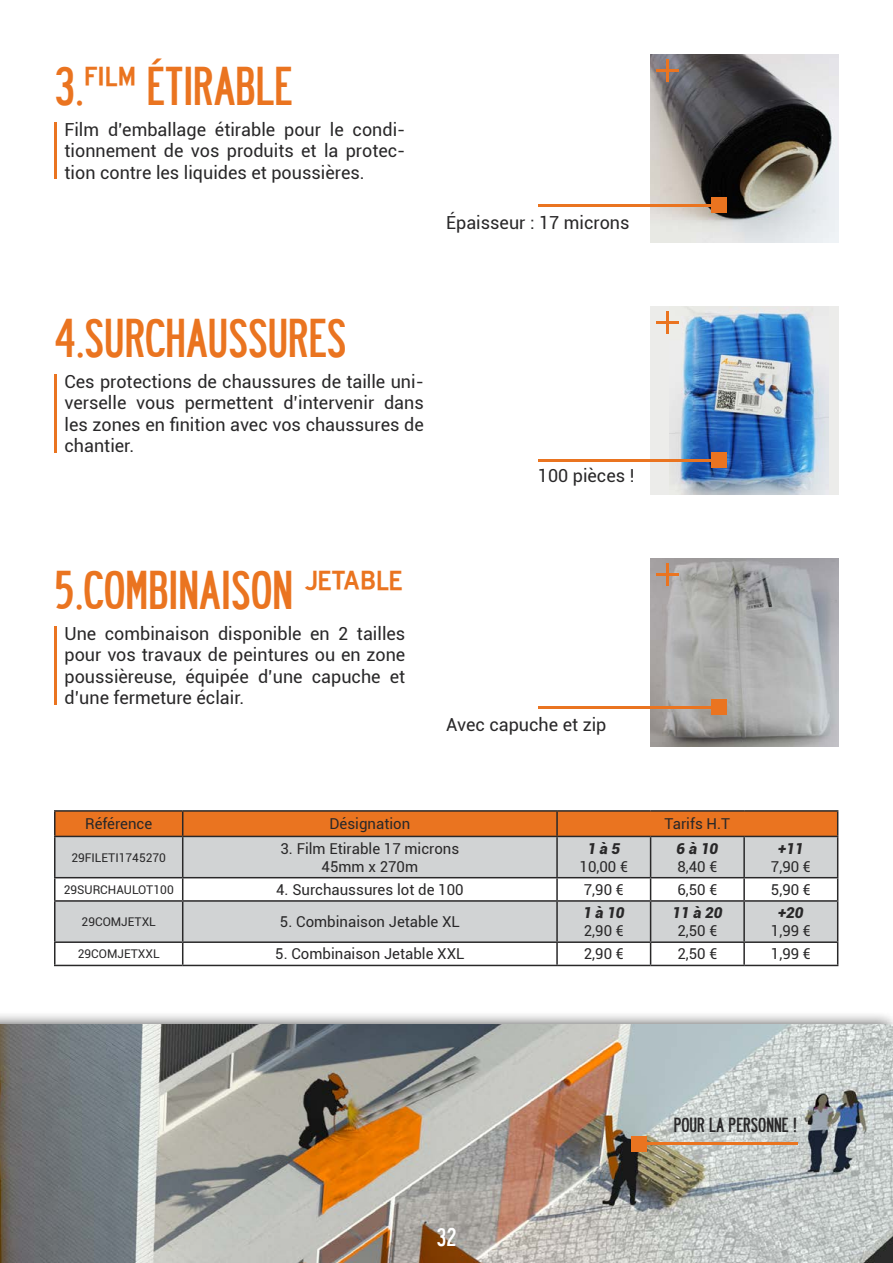
<style>
.page{position:relative;width:893px;height:1263px;background:#fff}
.page>*{position:absolute;margin:0;border:0;box-sizing:border-box;transform-origin:0 0}
.t1{font:48px "Roadway";color:#ea7420}
.t2{font:22.5px "Roadway";color:#fff}
.t3{font:18px/21.6px "Roboto";color:#292829;text-align:justify}
.t4{font:18px "Roadway";color:#292829}
.t5{font:15px/18px "Roboto";color:#292829;text-align:center}
.t6{font:italic 900 15px "Roboto";color:#292829}
.t7{font:12px "Roboto";color:#292829}
</style>
<div class="page">
<div style="left:56px;top:837px;width:781px;height:40px;background:#d1d3d4"></div>
<svg style="left:56px;top:878px;width:781px;height:87px"></svg>
<hr style="left:54px;top:836px;width:129px;height:1px;background:#292829">
<hr style="left:183px;top:836px;width:374px;height:1px;background:#292829">
<hr style="left:182px;top:837px;width:1px;height:40px;background:#292829">
<hr style="left:557px;top:836px;width:94px;height:1px;background:#292829">
<hr style="left:556px;top:837px;width:2px;height:40px;background:#292829">
<hr style="left:651px;top:836px;width:93px;height:1px;background:#292829">
<hr style="left:650px;top:837px;width:1px;height:40px;background:#292829">
<hr style="left:744px;top:836px;width:94px;height:1px;background:#292829">
<hr style="left:743px;top:837px;width:2px;height:40px;background:#292829">
<hr style="left:54px;top:877px;width:129px;height:1px;background:#292829">
<hr style="left:183px;top:877px;width:374px;height:1px;background:#292829">
<svg style="left:182px;top:878px;width:1px;height:22px"></svg>
<hr style="left:557px;top:877px;width:94px;height:1px;background:#292829">
<hr style="left:556px;top:878px;width:2px;height:22px;background:#292829">
<hr style="left:651px;top:877px;width:93px;height:1px;background:#292829">
<svg style="left:650px;top:878px;width:1px;height:22px"></svg>
<hr style="left:744px;top:877px;width:94px;height:1px;background:#292829">
<hr style="left:743px;top:878px;width:2px;height:22px;background:#292829">
<hr style="left:54px;top:900px;width:129px;height:2px;background:#292829">
<hr style="left:183px;top:900px;width:374px;height:2px;background:#292829">
<hr style="left:182px;top:902px;width:1px;height:39px;background:#292829">
<hr style="left:557px;top:900px;width:94px;height:2px;background:#292829">
<hr style="left:556px;top:902px;width:2px;height:39px;background:#292829">
<hr style="left:651px;top:900px;width:93px;height:2px;background:#292829">
<hr style="left:650px;top:902px;width:1px;height:39px;background:#292829">
<hr style="left:744px;top:900px;width:94px;height:2px;background:#292829">
<hr style="left:743px;top:902px;width:2px;height:39px;background:#292829">
<svg style="left:182px;top:943px;width:1px;height:22px"></svg>
<hr style="left:556px;top:943px;width:2px;height:22px;background:#292829">
<svg style="left:650px;top:943px;width:1px;height:22px"></svg>
<hr style="left:743px;top:943px;width:2px;height:22px;background:#292829">
<hr style="left:54px;top:810px;width:129px;height:2px;background:#292829">
<hr style="left:54px;top:812px;width:2px;height:24px;background:#292829">
<hr style="left:183px;top:810px;width:374px;height:2px;background:#292829">
<hr style="left:557px;top:810px;width:94px;height:2px;background:#292829">
<hr style="left:651px;top:810px;width:93px;height:2px;background:#292829">
<hr style="left:744px;top:810px;width:94px;height:2px;background:#292829">
<svg style="left:55px;top:811px;width:783px;height:25px;background:#e17020"></svg>
<hr style="left:54px;top:837px;width:2px;height:40px;background:#292829">
<hr style="left:837px;top:837px;width:1px;height:40px;background:#292829">
<hr style="left:54px;top:878px;width:2px;height:22px;background:#292829">
<svg style="left:837px;top:878px;width:1px;height:22px"></svg>
<hr style="left:54px;top:902px;width:2px;height:39px;background:#292829">
<hr style="left:837px;top:902px;width:1px;height:39px;background:#292829">
<hr style="left:54px;top:941px;width:129px;height:2px;background:#292829">
<hr style="left:54px;top:943px;width:2px;height:22px;background:#292829">
<hr style="left:183px;top:941px;width:374px;height:2px;background:#292829">
<hr style="left:557px;top:941px;width:94px;height:2px;background:#292829">
<hr style="left:651px;top:941px;width:93px;height:2px;background:#292829">
<hr style="left:744px;top:941px;width:94px;height:2px;background:#292829">
<svg style="left:837px;top:943px;width:1px;height:22px"></svg>
<hr style="left:54px;top:965px;width:129px;height:1px;background:#292829">
<hr style="left:183px;top:965px;width:374px;height:1px;background:#292829">
<hr style="left:557px;top:965px;width:94px;height:1px;background:#292829">
<hr style="left:651px;top:965px;width:93px;height:1px;background:#292829">
<hr style="left:744px;top:965px;width:94px;height:1px;background:#292829">
<div style="left:0;top:1011px;width:893px;height:252px;background:#000;opacity:.75"></div>
<img style="left:0;top:1025px;width:893px;height:238px">
<hr style="left:647px;top:1142px;width:150px;height:3px;background:#ea7420">
<div style="left:631px;top:1136px;width:16px;height:15px;background:#ea7420"></div>
<img style="left:650px;top:54px;width:189px;height:188px">
<hr style="left:657px;top:69px;width:22px;height:3px;background:#ea7420">
<hr style="left:666px;top:59px;width:3px;height:23px;background:#ea7420">
<hr style="left:54px;top:122px;width:3px;height:57px;background:#ea7420">
<hr style="left:538px;top:204px;width:173px;height:3px;background:#ea7420">
<div style="left:711px;top:198px;width:15px;height:15px;background:#ea7420"></div>
<div style="left:650px;top:306px;width:189px;height:188px;background:#ececea"></div>
<img style="left:669px;top:306px;width:160px;height:188px">
<hr style="left:657px;top:321px;width:22px;height:3px;background:#ea7420">
<hr style="left:666px;top:311px;width:3px;height:23px;background:#ea7420">
<hr style="left:54px;top:374px;width:3px;height:78px;background:#ea7420">
<hr style="left:538px;top:459px;width:173px;height:2px;background:#ea7420">
<div style="left:711px;top:452px;width:15px;height:16px;background:#ea7420"></div>
<img style="left:650px;top:558px;width:188px;height:188px">
<hr style="left:657px;top:573px;width:22px;height:3px;background:#ea7420">
<hr style="left:666px;top:563px;width:3px;height:23px;background:#ea7420">
<hr style="left:54px;top:626px;width:3px;height:78px;background:#ea7420">
<hr style="left:538px;top:706px;width:173px;height:3px;background:#ea7420">
<div style="left:711px;top:700px;width:15px;height:15px;background:#ea7420"></div>
<h1 class="t1" style="left:54px;top:54px;width:240px">3.film ÉTIRABLE</h1>
<p class="t3" style="left:64px;top:118px;width:342px">Film d’emballage étirable pour le condi&shy;tionnement de vos produits et la protec&shy;tion contre les liquides et poussières.</p>
<p class="t3" style="left:446px;top:211px;width:185px">Épaisseur : 17 microns</p>
<h1 class="t1" style="left:54px;top:306px;width:294px">4.SURCHAUSSURES</h1>
<p class="t3" style="left:64px;top:370px;width:361px">Ces protections de chaussures de taille uni&shy;verselle vous permettent d’intervenir dans les zones en finition avec vos chaussures de chantier.</p>
<p class="t3" style="left:538px;top:464px;width:98px">100 pièces !</p>
<h1 class="t1" style="left:54px;top:558px;width:350px">5.COMBINAISON jetable</h1>
<p class="t3" style="left:65px;top:622px;width:342px">Une combinaison disponible en 2 tailles pour vos travaux de peintures ou en zone poussièreuse, équipée d’une capuche et d’une fermeture éclair.</p>
<p class="t3" style="left:446px;top:713px;width:162px">Avec capuche et zip</p>
<p class="t5" style="left:85px;top:814px;width:69px">Référence</p>
<p class="t5" style="left:329px;top:814px;width:82px">Désignation</p>
<p class="t5" style="left:665px;top:814px;width:67px">Tarifs H.T</p>
<p class="t7" style="left:71px;top:849px;width:96px">29FILETI1745270</p>
<p class="t5" style="left:281px;top:839px;width:180px">3. Film Etirable 17 microns<br>45mm x 270m</p>
<p class="t6" style="left:587px;top:838px;width:34px">1 à 5</p>
<p class="t6" style="left:677px;top:838px;width:43px">6 à 10</p>
<p class="t5" style="left:677px;top:857px;width:41px">8,40 €</p>
<p class="t5" style="left:580px;top:857px;width:50px">10,00 €</p>
<p class="t6" style="left:778px;top:838px;width:27px">+11</p>
<p class="t5" style="left:771px;top:857px;width:41px">7,90 €</p>
<p class="t7" style="left:64px;top:881px;width:112px">29SURCHAULOT100</p>
<p class="t5" style="left:276px;top:880px;width:189px">4. Surchaussures lot de 100</p>
<p class="t5" style="left:584px;top:880px;width:41px">7,90 €</p>
<p class="t5" style="left:677px;top:880px;width:41px">6,50 €</p>
<p class="t5" style="left:771px;top:880px;width:41px">5,90 €</p>
<p class="t7" style="left:82px;top:913px;width:76px">29COMJETXL</p>
<p class="t5" style="left:280px;top:912px;width:181px">5. Combinaison Jetable XL</p>
<p class="t6" style="left:583px;top:902px;width:43px">1 à 10</p>
<p class="t5" style="left:584px;top:921px;width:41px">2,90 €</p>
<p class="t6" style="left:672px;top:902px;width:52px">11 à 20</p>
<p class="t5" style="left:677px;top:921px;width:41px">2,50 €</p>
<p class="t6" style="left:778px;top:902px;width:27px">+20</p>
<p class="t5" style="left:771px;top:921px;width:41px">1,99 €</p>
<p class="t7" style="left:78px;top:946px;width:83px">29COMJETXXL</p>
<p class="t5" style="left:275px;top:944px;width:191px">5. Combinaison Jetable XXL</p>
<p class="t5" style="left:584px;top:944px;width:41px">2,90 €</p>
<p class="t5" style="left:677px;top:944px;width:41px">2,50 €</p>
<p class="t5" style="left:771px;top:944px;width:41px">1,99 €</p>
<p class="t2" style="left:436px;top:1222px;width:21px">32</p>
<p class="t4" style="left:674px;top:1113px;width:125px">POUR LA PERSONNE !</p>
</div>
